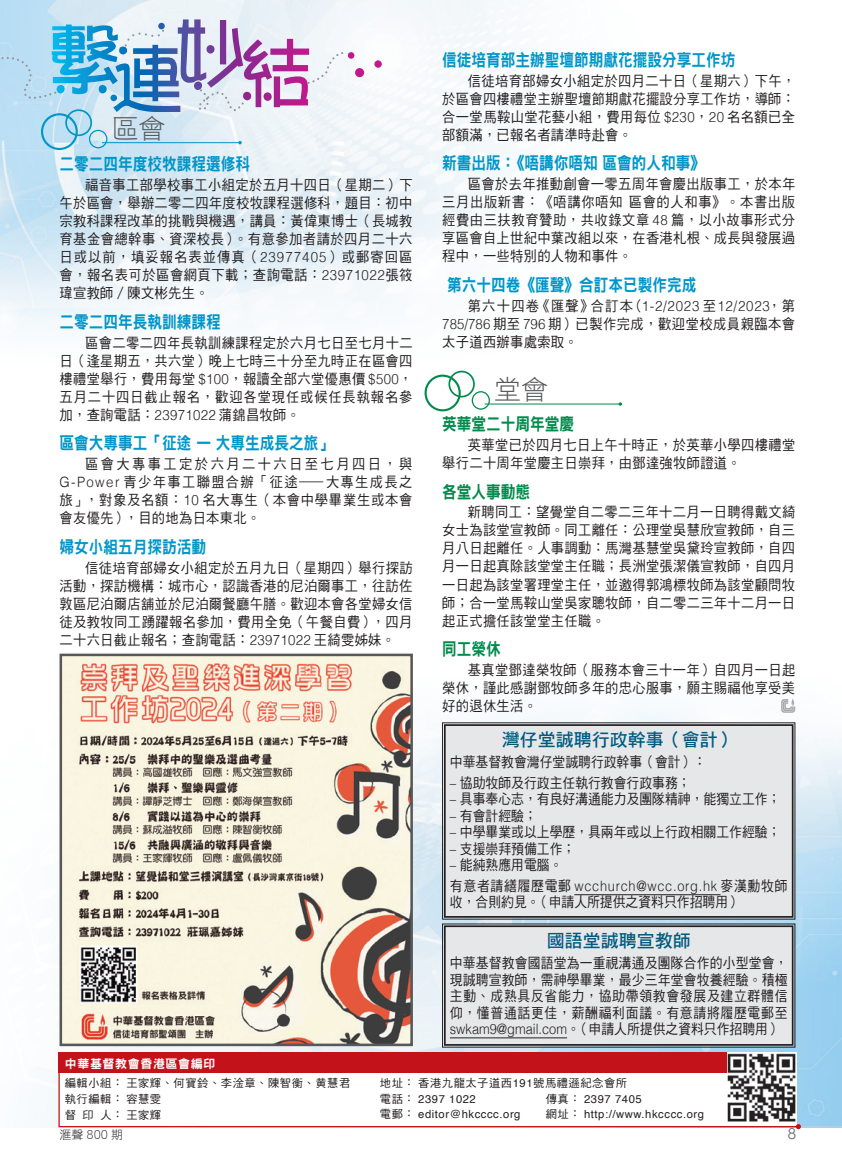
<style>
.page{position:relative;width:842px;height:1161px;background:#fff}
.page>*{position:absolute;margin:0;border:0;box-sizing:border-box;transform-origin:0 0}
.t1{font:27px "DF Hei HK W3";color:#57585a}
.t2{font:18px "DF Hei HK W7";color:#005b7f}
.Link_subhead_1{font:17.25px "DF Hei HK W9";color:#0096ca;scale:.85 1}
.Link_subhead_2{font:17.25px "DF Hei HK W9";color:#008b4c;scale:.85 1}
.t3{font:15px "Century Gothic";color:#6c6d70}
.Link_body_txt{font:14.25px/18px "DF Hei HK W5";letter-spacing:.03em;color:#231f20;text-align:justify;scale:.93 1}
.body_txt_10_15{font:14.25px/16.5px "DF Hei HK W5";color:#231f20;text-align:justify;scale:.9 1}
.t4{font:12px "DF Hei HK W9";letter-spacing:.05em;color:#fff}
.t5{font:12px "DF Hei HK W3";color:#231f20}
.t6{font:11.25px "Helvetica";letter-spacing:.05em;color:#231f20}
.t7{font:11.25px/15.6px "DF Hei HK W5";letter-spacing:.05em;color:#231f20}
.s1{font-family:"Helvetica";font-weight:300}
.s2{font-family:"Helvetica"}
.s3{font-family:"DF Hei HK W5"}
</style>
<div class="page">
<img style="left:0;top:0;width:528px;height:328px">
<img style="left:41px;top:677px;width:801px;height:450px">
<svg style="left:374px;top:60px;width:8px;height:8px"></svg>
<svg style="left:0;top:19px;width:364px;height:97px"></svg>
<div style="left:41px;top:113px;width:37px;height:37px;border:2px solid #0096ca;border-radius:50%"></div>
<hr style="left:102px;top:142px;width:138px;height:1px;background:#0096ca">
<div style="left:65px;top:109px;width:27px;height:27px;border:2px solid #0096ca;border-radius:50%"></div>
<div style="left:89px;top:130px;width:18px;height:18px;border:1px solid #0096ca;border-radius:50%"></div>
<div style="left:442px;top:923px;width:353px;height:125px;background:#e6e7e9"></div>
<div style="left:444px;top:925px;width:349px;height:121px;border:2px solid #231f20"></div>
<svg style="left:781px;top:698px;width:14px;height:15px"></svg>
<div style="left:442px;top:722px;width:353px;height:198px;background:#e6e7e9"></div>
<div style="left:444px;top:724px;width:349px;height:194px;border:2px solid #231f20"></div>
<img style="left:64px;top:658px;width:345px;height:384px">
<div style="left:60px;top:654px;width:353px;height:392px;border:3px solid #57585a"></div>
<hr style="left:795px;top:1126px;width:47px;height:1px;background:#d1d2d4">
<svg style="left:58px;top:1052px;width:742px;height:76px"></svg>
<svg style="left:796px;top:1124px;width:5px;height:5px"></svg>
<img style="left:726px;top:1052px;width:70px;height:71px">
<div style="left:58px;top:1052px;width:668px;height:21px;background:#c4121a"></div>
<div style="left:424px;top:375px;width:37px;height:36px;border:2px solid #008b4c;border-radius:50%"></div>
<hr style="left:485px;top:404px;width:135px;height:1px;background:#008b4c">
<div style="left:448px;top:371px;width:27px;height:26px;border:2px solid #008b4c;border-radius:50%"></div>
<div style="left:472px;top:391px;width:18px;height:19px;border:1px solid #008b4c;border-radius:50%"></div>
<p class="t1" style="left:112px;top:114px;width:55px">區會</p>
<p class="Link_subhead_1" style="left:60px;top:155px;width:226px">二零二四年度校牧課程選修科</p>
<p class="Link_body_txt" style="left:60px;top:176px;width:381px;text-indent:26px">福音事工部學校事工小組定於五月十四日（星期二）下午於區會，舉辦二零二四年度校牧課程選修科，題目：初中宗教科課程改革的挑戰與機遇，講員：黃偉東博士（長城教育基金會總幹事、資深校長）。有意參加者請於四月二十六日或以前，填妥報名表並傳真（<span class="s1">23977405</span>）或郵寄回區會，報名表可於區會網頁下載；查詢電話：<span class="s1">23971022</span>張筱瑋宣教師／陳文彬先生。</p>
<p class="Link_subhead_1" style="left:60px;top:312px;width:191px">二零二四年長執訓練課程</p>
<p class="Link_body_txt" style="left:60px;top:333px;width:381px;text-indent:26px">區會二零二四年長執訓練課程定於六月七日至七月十二日（逢星期五，共六堂）晚上七時三十分至九時正在區會四樓禮堂舉行，費用每堂 <span class="s1">$100</span>，報讀全部六堂優惠價 <span class="s1">$500</span>，五月二十四日截止報名，歡迎各堂現任或候任長執報名參加，查詢電話：<span class="s1">23971022</span> 蒲錦昌牧師。</p>
<p class="Link_subhead_1" style="left:60px;top:434px;width:323px">區會大專事工「征途 — 大專生成長之旅」</p>
<p class="Link_body_txt" style="left:60px;top:455px;width:381px;text-indent:26px">區會大專事工定於六月二十六日至七月四日，與<span class="s1">G-Power</span> 青少年事工聯盟合辦「征途—大專生成長之旅」，對象及名額：<span class="s1">10</span> 名大專生（本會中學畢業生或本會會友優先），目的地為日本東北。</p>
<p class="Link_subhead_1" style="left:60px;top:537px;width:174px">婦女小組五月探訪活動</p>
<p class="Link_body_txt" style="left:60px;top:558px;width:381px;text-indent:26px">信徒培育部婦女小組定於五月九日（星期四）舉行探訪活動，探訪機構：城市心，認識香港的尼泊爾事工，往訪佐敦區尼泊爾店舖並於尼泊爾餐廳午膳。歡迎本會各堂婦女信徒及教牧同工踴躍報名參加，費用全免（午餐自費），四月二十六日截止報名；查詢電話：<span class="s1">23971022</span> 王綺雯姊妹。</p>
<p class="Link_subhead_1" style="left:442px;top:50px;width:346px">信徒培育部主辦聖壇節期獻花擺設分享工作坊</p>
<p class="Link_body_txt" style="left:442px;top:71px;width:381px;text-indent:26px">信徒培育部婦女小組定於四月二十日（星期六）下午，於區會四樓禮堂主辦聖壇節期獻花擺設分享工作坊，導師：合一堂馬鞍山堂花藝小組，費用每位 <span class="s1">$230</span>，<span class="s1">20</span> 名名額已全部額滿，已報名者請準時赴會。</p>
<p class="Link_subhead_1" style="left:442px;top:154px;width:311px">新書出版：《唔講你唔知區會的人和事》</p>
<p class="Link_body_txt" style="left:442px;top:175px;width:381px;text-indent:26px">區會於去年推動創會一零五周年會慶出版事工，於本年三月出版新書：《唔講你唔知區會的人和事》。本書出版經費由三扶教育贊助，共收錄文章 <span class="s1">48</span> 篇，以小故事形式分享區會自上世紀中葉改組以來，在香港札根、成長與發展過程中，一些特別的人物和事件。</p>
<p class="Link_subhead_1" style="left:447px;top:275px;width:295px">第六十四卷《匯聲》合訂本已製作完成</p>
<p class="Link_body_txt" style="left:442px;top:296px;width:381px;text-indent:26px">第六十四卷《匯聲》合訂本（<span class="s1">1-2/2023</span> 至<span class="s1">12/2023</span>，第<span class="s1">785/786</span> 期至 <span class="s1">796</span> 期）已製作完成，歡迎堂校成員親臨本會太子道西辦事處索取。</p>
<p class="t1" style="left:494px;top:375px;width:55px">堂會</p>
<p class="Link_subhead_2" style="left:442px;top:414px;width:157px">英華堂二十周年堂慶</p>
<p class="Link_body_txt" style="left:442px;top:436px;width:381px;text-indent:26px">英華堂已於四月七日上午十時正，於英華小學四樓禮堂舉行二十周年堂慶主日崇拜，由鄧達強牧師證道。</p>
<p class="Link_subhead_2" style="left:442px;top:482px;width:105px">各堂人事動態</p>
<p class="Link_body_txt" style="left:442px;top:503px;width:381px;text-indent:26px">新聘同工：望覺堂自二零二三年十二月一日聘得戴文綺女士為該堂宣教師。同工離任：公理堂吳慧欣宣教師，自三月八日起離任。人事調動：馬灣基慧堂吳黛玲宣教師，自四月一日起真除該堂堂主任職；長洲堂張潔儀宣教師，自四月一日起為該堂署理堂主任，並邀得郭鴻標牧師為該堂顧問牧師；合一堂馬鞍山堂吳家聰牧師，自二零二三年十二月一日起正式擔任該堂堂主任職。</p>
<p class="Link_subhead_2" style="left:442px;top:639px;width:71px">同工榮休</p>
<p class="Link_body_txt" style="left:442px;top:661px;width:381px;text-indent:26px">基真堂鄧達榮牧師（服務本會三十一年）自四月一日起榮休，謹此感謝鄧牧師多年的忠心服事，願主賜福他享受美好的退休生活。</p>
<p class="t2" style="left:502px;top:729px;width:235px">灣仔堂誠聘行政幹事（會計）</p>
<p class="body_txt_10_15" style="left:450px;top:753px;width:286px">中華基督教會灣仔堂誠聘行政幹事（會計）：</p>
<p class="body_txt_10_15" style="left:450px;top:774px;width:269px"><span class="s1">–</span> 協助牧師及行政主任執行教會行政事務；</p>
<p class="body_txt_10_15" style="left:450px;top:790px;width:369px"><span class="s1">–</span> 具事奉心志，有良好溝通能力及團隊精神，能獨立工作；</p>
<p class="body_txt_10_15" style="left:450px;top:807px;width:98px"><span class="s1">–</span> 有會計經驗；</p>
<p class="body_txt_10_15" style="left:450px;top:823px;width:369px"><span class="s1">–</span> 中學畢業或以上學歷，具兩年或以上行政相關工作經驗；</p>
<p class="body_txt_10_15" style="left:450px;top:840px;width:141px"><span class="s1">–</span> 支援崇拜預備工作；</p>
<p class="body_txt_10_15" style="left:450px;top:856px;width:127px"><span class="s1">–</span> 能純熟應用電腦。</p>
<p class="body_txt_10_15" style="left:450px;top:877px;width:377px">有意者請繕履歷電郵 <span class="s1">wcchurch@wcc.org.hk</span> 麥漢勳牧師收，合則約見。（申請人所提供之資料只作招聘用）</p>
<p class="t2" style="left:547px;top:930px;width:145px">國語堂誠聘宣教師</p>
<p class="body_txt_10_15" style="left:450px;top:954px;width:377px">中華基督教會國語堂為一重視溝通及團隊合作的小型堂會，現誠聘宣教師，需神學畢業，最少三年堂會牧養經驗。積極主動、成熟具反省能力，協助帶領教會發展及建立群體信仰，懂普通話更佳，薪酬福利面議。有意請將履歷電郵至<span class="s1">swkam9@gmail.com</span>。（申請人所提供之資料只作招聘用）</p>
<p class="t4" style="left:65px;top:1057px;width:152px">中華基督教會香港區會編印</p>
<p class="t7" style="left:65px;top:1075px;width:287px">編輯小組： 王家輝、何寶鈴、李淦章、陳智衡、黄慧君執行編輯： 容慧雯<br>督印人： 王家輝</p>
<p class="t5" style="left:60px;top:1128px;width:65px">滙聲 800 期</p>
<p class="t7" style="left:380px;top:1075px;width:249px">地址： 香港九龍太子道西<span class="s2">191</span>號馬禮遜紀念會所</p>
<p class="t6" style="left:380px;top:1090px;width:97px"><span class="s3">電話：</span> 2397 1022</p>
<p class="t6" style="left:546px;top:1090px;width:97px"><span class="s3">傳真：</span> 2397 7405</p>
<p class="t6" style="left:380px;top:1106px;width:142px"><span class="s3">電郵：</span> editor@hkcccc.org</p>
<p class="t6" style="left:546px;top:1106px;width:160px"><span class="s3">網址：</span> http://www.hkcccc.org</p>
<p class="t3" style="left:788px;top:1123px;width:10px">8</p>
</div>
